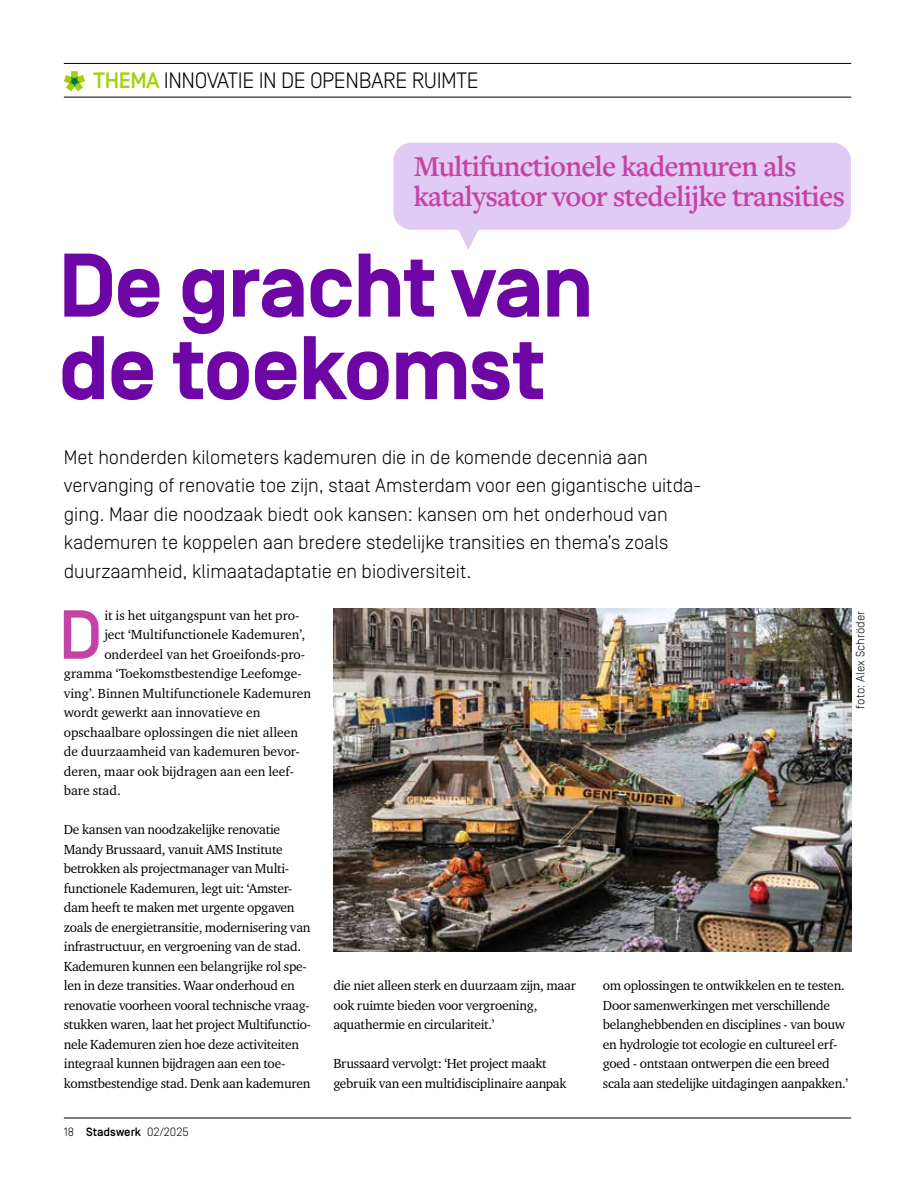
<style>
.page{position:relative;width:915px;height:1191px;background:#fff}
.page>*{position:absolute;margin:0;border:0;box-sizing:border-box;transform-origin:0 0}
.t1{font:700 90px/82.5px "Simplon BP";letter-spacing:-.02em;color:#6e06a5}
.t2{font:500 69.15px "Simplon BP";color:#c543a7}
.t3{font:600 30px/30px "Freight Text Pro";letter-spacing:-.03em;color:#c543a7}
.t4{font:300 22.2px "Simplon BP";letter-spacing:-.02em;color:#000}
.t5{font:300 19.5px/28.5px "Simplon BP";color:#000}
.t6{font:13.5px/19.5px "Charter ITC Std";letter-spacing:-.02em;color:#000}
.t7{font:13.5px "Charter ITC Std";color:#000}
.t8{font:300 12px "Simplon BP";letter-spacing:.01em;color:#000}
.s1{font-weight:500;color:#a3d109}
.s2{font-weight:500}
</style>
<div class="page">
<hr style="left:64px;top:1117px;width:786px;height:1px;background:#000">
<hr style="left:64px;top:97px;width:786px;height:1px;background:#000">
<hr style="left:64px;top:63px;width:786px;height:1px;background:#000">
<div style="left:393px;top:143px;width:457px;height:87px;background:#e0cbf4;border-radius:18px"></div>
<svg style="left:457px;top:229px;width:21px;height:21px"></svg>
<svg style="left:64px;top:71px;width:21px;height:20px"></svg>
<img style="left:333px;top:608px;width:517px;height:343px">
<h3 class="t4" style="left:94px;top:68px;width:386px"><span class="s1">THEMA</span> INNOVATIE IN DE OPENBARE RUIMTE</h3>
<h3 class="t3" style="left:413px;top:151px;width:433px">Multifunctionele kademuren als katalysator voor stedelijke transities</h3>
<h1 class="t1" style="left:58px;top:248px;width:536px">De gracht van de toekomst</h1>
<p class="t5" style="left:64px;top:442px;width:638px">Met honderden kilometers kademuren die in de komende decennia aan vervanging of renovatie toe zijn, staat Amsterdam voor een gigantische uitda&shy;ging. Maar die noodzaak biedt ook kansen: kansen om het onderhoud van kademuren te koppelen aan bredere stedelijke transities en thema’s zoals duurzaamheid, klimaatadaptatie en biodiversiteit.</p>
<h2 class="t2" style="left:59px;top:595px;width:45px">D</h2>
<p class="t7" style="left:104px;top:606px;width:196px">it is het uitgangspunt van het pro-</p>
<p class="t7" style="left:104px;top:626px;width:202px">ject ‘Multifunctionele Kademuren’,</p>
<p class="t7" style="left:104px;top:645px;width:202px">onderdeel van het Groeifonds-pro-</p>
<p class="t7" style="left:64px;top:665px;width:239px">gramma ‘Toekomstbestendige Leefomge-</p>
<p class="t7" style="left:64px;top:684px;width:249px">ving’. Binnen Multifunctionele Kademuren</p>
<p class="t7" style="left:64px;top:704px;width:198px">wordt gewerkt aan innovatieve en</p>
<p class="t7" style="left:64px;top:723px;width:236px">opschaalbare oplossingen die niet alleen</p>
<p class="t7" style="left:64px;top:743px;width:237px">de duurzaamheid van kademuren bevor-</p>
<p class="t7" style="left:64px;top:762px;width:232px">deren, maar ook bijdragen aan een leef-</p>
<p class="t7" style="left:64px;top:782px;width:58px">bare stad.</p>
<p class="t6" style="left:64px;top:819px;width:249px">De kansen van noodzakelijke renovatie Mandy Brussaard, vanuit AMS Institute betrokken als projectmanager van Multi&shy;functionele Kademuren, legt uit: ‘Amster&shy;dam heeft te maken met urgente opgaven zoals de energietransitie, modernisering van infrastructuur, en vergroening van de stad.<br>Kademuren kunnen een belangrijke rol spe&shy;len in deze transities. Waar onderhoud en renovatie voorheen vooral technische vraag&shy;stukken waren, laat het project Multifunctio&shy;nele Kademuren zien hoe deze activiteiten integraal kunnen bijdragen aan een toe&shy;komstbestendige stad. Denk aan kademuren</p>
<p class="t6" style="left:333px;top:975px;width:244px">die niet alleen sterk en duurzaam zijn, maar ook ruimte bieden voor vergroening, aquathermie en circulariteit.’</p>
<p class="t6" style="left:333px;top:1053px;width:234px">Brussaard vervolgt: ‘Het project maakt gebruik van een multidisciplinaire aanpak</p>
<p class="t8" style="left:853px;top:708px;width:99px;rotate:-90deg">foto: Alex Schröder</p>
<p class="t6" style="left:602px;top:975px;width:246px">om oplossingen te ontwikkelen en te testen.<br>Door samenwerkingen met verschillende belanghebbenden en disciplines - van bouw en hydrologie tot ecologie en cultureel erf&shy;goed - ontstaan ontwerpen die een breed scala aan stedelijke uitdagingen aanpakken.’</p>
<p class="t8" style="left:64px;top:1125px;width:126px">18 <span class="s2">Stadswerk</span> 02/2025</p>
</div>
